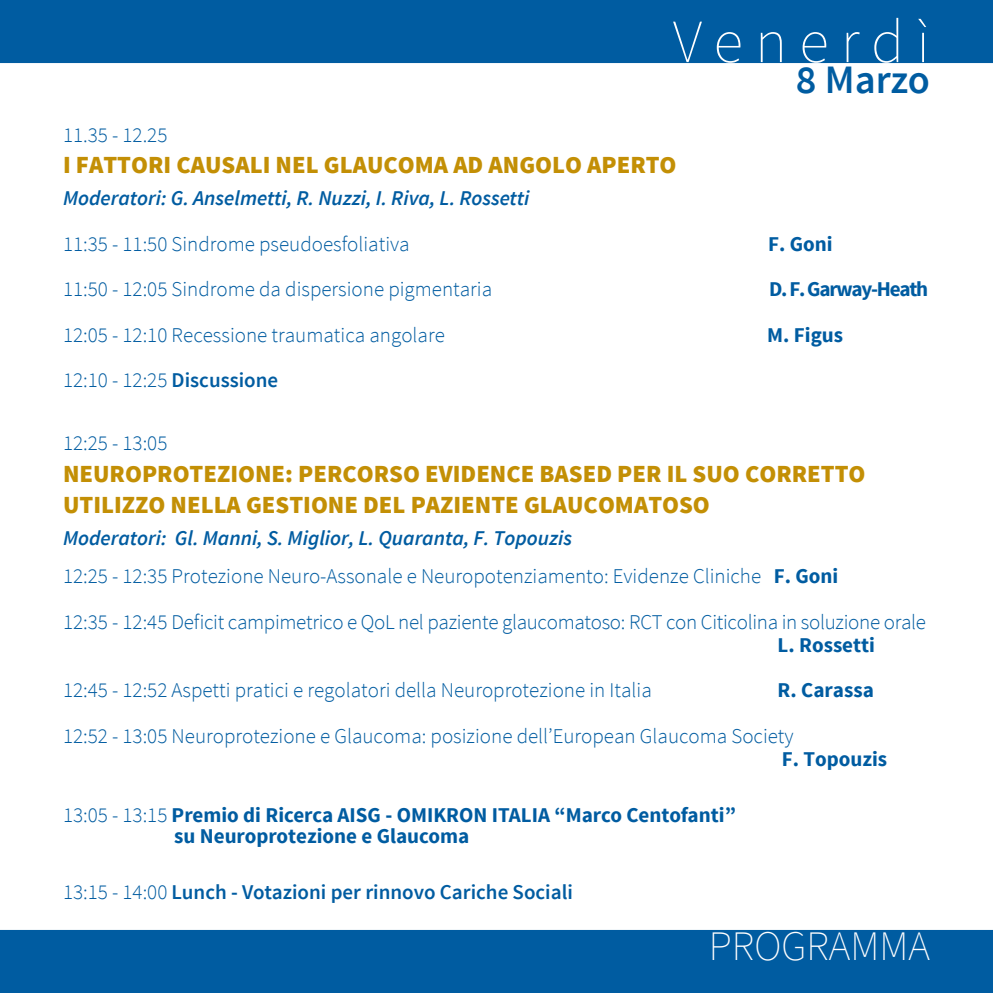
<style>
.page{position:relative;width:993px;height:993px;background:#fff}
.page>*{position:absolute;margin:0;border:0;box-sizing:border-box;transform-origin:0 0}
.t1{font:200 61.25px "Source Sans Pro";letter-spacing:.2em;color:#fff}
.t2{font:200 42px "Source Sans Pro";color:#fff}
.t3{font:600 40.25px "Source Sans Pro";letter-spacing:-.005em;color:#005ca1}
.t4{font:900 24.5px "Source Sans Pro";color:#c38f05}
.t5{font:300 21px "Source Sans Pro";color:#005ca1}
.t6{font:700 21px "Source Sans Pro";color:#005ca1}
.t7{font:italic 600 21px "Source Sans Pro";color:#005ca1}
.t8{font:600 21px "Source Sans Pro";color:#005ca1}
.t9{font:700 21px "Source Sans Pro";letter-spacing:-.06em;color:#005ca1}
.s1{font-weight:600}
.s2{font-weight:700}
.s3{font-weight:300}
</style>
<div class="page">
<div style="left:0;top:0;width:992px;height:992px;background:#005ca1"></div>
<div style="left:0;top:63px;width:992px;height:866px;background:#fff"></div>
<p class="t1" style="left:672px;top:5px;width:258px">Venerdì</p>
<p class="t3" style="left:795px;top:54px;width:135px">8 Marzo</p>
<p class="t5" style="left:63px;top:122px;width:106px">11.35 - 12.25</p>
<p class="t4" style="left:63px;top:149px;width:615px">I FATTORI CAUSALI NEL GLAUCOMA AD ANGOLO APERTO</p>
<p class="t7" style="left:63px;top:185px;width:467px">Moderatori: G. Anselmetti, R. Nuzzi, I. Riva, L. Rossetti</p>
<p class="t5" style="left:63px;top:231px;width:348px">11:35 - 11:50 Sindrome pseudoesfoliativa</p>
<p class="t6" style="left:768px;top:230px;width:66px">F. Goni</p>
<p class="t5" style="left:63px;top:276px;width:430px">11:50 - 12:05 Sindrome da dispersione pigmentaria</p>
<p class="t9" style="left:769px;top:275px;width:160px">D. F. Garway-Heath</p>
<p class="t5" style="left:63px;top:322px;width:383px">12:05 - 12:10 Recessione traumatica angolare</p>
<p class="t6" style="left:767px;top:321px;width:77px">M. Figus</p>
<p class="t5" style="left:63px;top:367px;width:217px">12:10 - 12:25 <span class="s1">Discussione</span></p>
<p class="t5" style="left:63px;top:430px;width:106px">12:25 - 13:05</p>
<p class="t4" style="left:63px;top:457px;width:803px">NEUROPROTEZIONE: PERCORSO EVIDENCE BASED PER IL SUO CORRETTO</p>
<p class="t4" style="left:63px;top:489px;width:648px">UTILIZZO NELLA GESTIONE DEL PAZIENTE GLAUCOMATOSO</p>
<p class="t7" style="left:63px;top:524px;width:510px">Moderatori: Gl. Manni, S. Miglior, L. Quaranta, F. Topouzis</p>
<p class="t5" style="left:63px;top:563px;width:776px">12:25 - 12:35 Protezione Neuro-Assonale e Neuropotenziamento: Evidenze Cliniche <span class="s2">F. Goni</span></p>
<p class="t5" style="left:63px;top:609px;width:864px">12:35 - 12:45 Deficit campimetrico e QoL nel paziente glaucomatoso: RCT con Citicolina in soluzione orale</p>
<p class="t6" style="left:777px;top:631px;width:99px">L. Rossetti</p>
<p class="t5" style="left:63px;top:677px;width:590px">12:45 - 12:52 Aspetti pratici e regolatori della Neuroprotezione in Italia</p>
<p class="t6" style="left:777px;top:676px;width:98px">R. Carassa</p>
<p class="t5" style="left:63px;top:722px;width:732px">12:52 - 13:05 Neuroprotezione e Glaucoma: posizione dell’European Glaucoma Society</p>
<p class="t6" style="left:781px;top:744px;width:107px">F. Topouzis</p>
<p class="t6" style="left:63px;top:800px;width:674px"><span class="s3">13:05 - 13:15</span> Premio di Ricerca AISG - OMIKRON ITALIA “Marco Centofanti”</p>
<p class="t6" style="left:174px;top:821px;width:296px">su Neuroprotezione e Glaucoma</p>
<p class="t8" style="left:63px;top:878px;width:511px"><span class="s3">13:15 - 14:00</span> Lunch - Votazioni per rinnovo Cariche Sociali</p>
<p class="t2" style="left:708px;top:919px;width:222px">PROGRAMMA</p>
</div>
